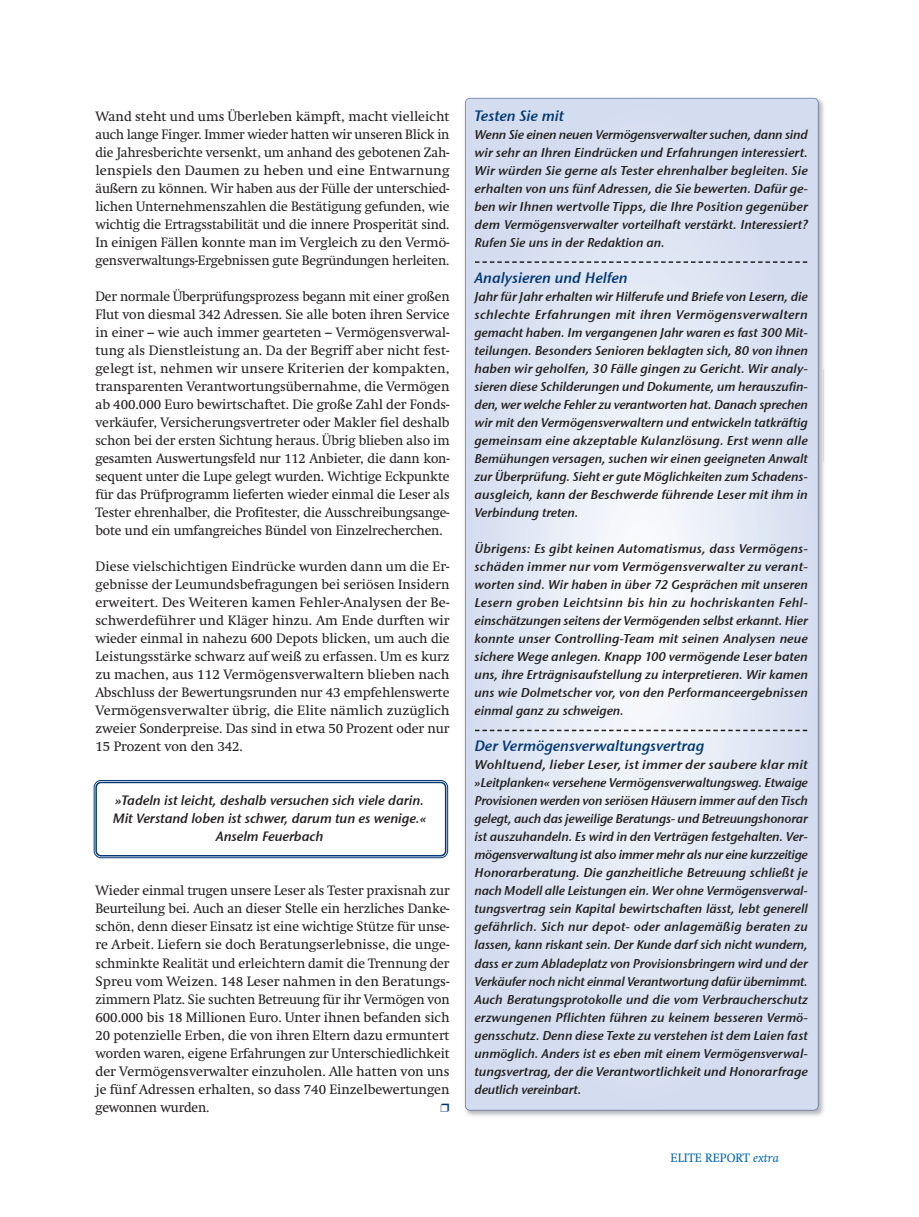
<style>
.page{position:relative;width:919px;height:1217px;background:#fff}
.page>*{position:absolute;margin:0;border:0;box-sizing:border-box;transform-origin:0 0}
.t1{font:15px "Stone Sans Sem ITCTT Semi Ita";color:#013775}
.t2{font:13.5px/18px "Swift";letter-spacing:-.01em;color:#231f20;text-align:justify}
.t3{font:13.5px/18px "Stone Sans Sem ITCTT Semi Ita";letter-spacing:-.005em;color:#231f20;text-align:center}
.t4{font:12.75px/18px "Stone Sans Sem ITCTT Semi Ita";letter-spacing:-.005em;color:#231f20;text-align:justify}
.t5{font:12.75px/18px "Stone Sans Sem ITCTT Semi Ita";letter-spacing:-.005em;color:#231f20;text-align:justify;scale:1.06 1}
.t6{font:12px "Swift";color:#0166b3}
.s1{font-style:italic}
</style>
<div class="page">
<img style="left:464px;top:97px;width:360px;height:1019px">
<svg style="left:465px;top:99px;width:352px;height:1010px;background:#dee5f3"></svg>
<div style="left:465px;top:98px;width:353px;height:1012px;border:2px solid #6377a6;border-radius:5px"></div>
<svg style="left:94px;top:780px;width:354px;height:78px"></svg>
<svg style="left:475px;top:729px;width:332px;height:2px"></svg>
<svg style="left:475px;top:261px;width:332px;height:2px"></svg>
<p class="t2" style="left:95px;top:107px;width:355px">Wand steht und ums Überleben kämpft, macht vielleicht auch lange Finger. Immer wieder hatten wir unseren Blick in die Jahresberichte versenkt, um an hand des gebotenen Zah&shy;lenspiels den Dau men zu heben und eine Ent warnung äußern zu können. Wir haben aus der Fülle der unterschied&shy;lichen Unter neh menszahlen die Be stä ti gung gefunden, wie wichtig die Ertragsstabilität und die innere Prosperität sind.<br>In einigen Fällen konnte man im Vergleich zu den Ver mö - gens v er wal tungs-Ergebnissen gute Begründungen herleiten.</p>
<p class="t2" style="left:95px;top:287px;width:355px">Der normale Überprüfungsprozess begann mit einer groß en Flut von diesmal 342 Adressen. Sie alle boten ihren Service in einer – wie auch immer gearteten – Vermögensverwal&shy;tung als Dienst leis tung an. Da der Begriff aber nicht fest - gelegt ist, nehmen wir unsere Kri terien der kompakten, trans parenten Ve rant wor tungs über nahme, die Vermö gen ab 400.000 Euro be wirt schaf tet. Die große Zahl der Fonds - verkäufer, Ver sicherungs ver treter oder Mak ler fiel deshalb schon bei der ers ten Sich tung heraus. Übrig blieben also im gesamten Aus wer tungs feld nur 112 Anbieter, die dann kon&shy;sequent unter die Lupe gelegt wurden. Wichtige Eckpunkte für das Prüf pro gramm lieferten wieder einmal die Leser als Tester ehrenhalber, die Pro fitester, die Ausschrei bungs ange - bote und ein umfangreiches Bündel von Ein zelre cherchen.</p>
<p class="t2" style="left:95px;top:557px;width:355px">Diese vielschichtigen Eindrücke wurden dann um die Er - geb nisse der Leumundsbefragungen bei se riö sen Insidern erweitert. Des Weiteren kamen Fehler-Analysen der Be - schwer de führer und Kläger hinzu. Am Ende durften wir wieder einmal in nahezu 600 Depots blicken, um auch die Leis tungs stärke schwarz auf weiß zu erfassen. Um es kurz zu machen, aus 112 Ver mögensverwaltern blieben nach Ab schluss der Bewer tungsrunden nur 43 empfehlenswerte Ver mögens ver walter übrig, die Elite nämlich zuzüglich zweier Son der preise. Das sind in etwa 50 Pro zent oder nur 15 Prozent von den 342.</p>
<p class="t3" style="left:113px;top:791px;width:315px">»Tadeln ist leicht, deshalb versuchen sich viele darin.<br>Mit Verstand loben ist schwer, darum tun es wenige.«<br>Anselm Feuerbach</p>
<p class="t2" style="left:95px;top:881px;width:355px">Wieder einmal trugen unsere Leser als Tester praxisnah zur Beurteilung bei. Auch an dieser Stelle ein herzliches Danke&shy;schön, denn dieser Einsatz ist eine wichtige Stütze für un se - re Arbeit. Liefern sie doch Beratungserlebnisse, die unge&shy;schminkte Realität und erleichtern damit die Trennung der Spreu vom Wei zen. 148 Leser nahmen in den Beratungs - zimmern Platz. Sie suchten Betreuung für ihr Vermögen von 600.000 bis 18 Millionen Euro. Unter ihnen befanden sich 20 potenzielle Erben, die von ihren Eltern dazu ermuntert worden waren, eigene Erfah run gen zur Un ter schied lichkeit der Vermögensverwalter einzuholen. Alle hatten von uns je fünf Adressen erhalten, so dass 740 Einzelbewertungen gewonnen wurden.</p>
<p class="t1" style="left:474px;top:106px;width:91px">Testen Sie mit</p>
<p class="t4" style="left:474px;top:125px;width:335px">Wenn Sie einen neuen Vermögensverwalter suchen, dann sind wir sehr an Ihren Eindrücken und Erfahrungen interessiert.<br>Wir würden Sie gerne als Tester ehrenhalber begleiten. Sie erhalten von uns fünf Adressen, die Sie bewerten. Dafür ge&shy;ben wir Ihnen wertvolle Tipps, die Ihre Position gegenüber dem Vermögensverwalter vorteilhaft verstärkt. Interessiert?<br>Rufen Sie uns in der Redaktion an.</p>
<p class="t1" style="left:474px;top:268px;width:155px">Analysieren und Helfen</p>
<p class="t4" style="left:474px;top:287px;width:335px">Jahr für Jahr erhalten wir Hilferufe und Briefe von Lesern, die schlechte Erfahrungen mit ihren Vermögensverwaltern gemacht haben. Im vergangenen Jahr waren es fast 300 Mit&shy;teilungen. Besonders Senioren beklagten sich, 80 von ihnen haben wir geholfen, 30 Fälle gingen zu Gericht. Wir analy&shy;sieren diese Schilderungen und Dokumente, um herauszufin&shy;den, wer welche Fehler zu verantworten hat. Danach sprechen wir mit den Vermögensverwaltern und entwickeln tatkräftig gemeinsam eine akzeptable Kulanzlösung. Erst wenn alle Bemühungen versagen, suchen wir einen geeigneten Anwalt zur Überprüfung. Sieht er gute Möglichkeiten zum Schadens&shy;ausgleich, kann der Beschwerde führende Leser mit ihm in Verbindung treten.</p>
<p class="t4" style="left:474px;top:539px;width:335px">Übrigens: Es gibt keinen Auto ma tis mus, dass Ver mö gens - schäden im mer nur vom Vermögens ver wal ter zu ver ant - worten sind. Wir haben in über 72 Gesprächen mit unseren Le sern groben Leichtsinn bis hin zu hochriskanten Fehl - einschätzungen seitens der Vermögenden selbst er kannt. Hier konnte unser Con trol ling-Team mit seinen Analysen neue sichere Wege anlegen. Knapp 100 vermögende Leser baten uns, ihre Erträgnis aufstellung zu interpretieren. Wir kamen uns wie Dol met scher vor, von den Perfor m ance ergebnissen einmal ganz zu schweigen.</p>
<p class="t1" style="left:474px;top:736px;width:231px">Der Vermögensverwaltungsvertrag</p>
<p class="t5" style="left:474px;top:755px;width:316px">Wohltuend, lieber Leser, ist immer der saubere klar mit »Leitplanken« versehene Vermögensverwaltungsweg. Etwaige Pro vi sio nen werden von seriösen Häusern immer auf den Tisch gelegt, auch das jeweilige Beratungs- und Be treu ungs ho no rar ist auszuhandeln. Es wird in den Ver trä gen festgehalten. Ver&shy;mögensverwaltung ist also immer mehr als nur eine kurz zeitige Honorarberatung. Die ganz heitliche Betreuung schließt je nach Modell alle Leistungen ein. Wer ohne Vermögensverwal&shy;tungsvertrag sein Kapital bewirtschaften lässt, lebt generell gefährlich. Sich nur depot- oder anlagemäßig beraten zu lassen, kann riskant sein. Der Kunde darf sich nicht wundern, dass er zum Abladeplatz von Provisionsbringern wird und der Verkäufer noch nicht einmal Verantwortung dafür übernimmt.<br>Auch Beratungsprotokolle und die vom Verbraucherschutz erzwungenen Pflichten führen zu keinem besseren Vermö&shy;gensschutz. Denn diese Texte zu verstehen ist dem Laien fast unmöglich. Anders ist es eben mit einem Ver mögens ver wal - tungs vertrag, der die Verantwortlichkeit und Honorarfrage deutlich vereinbart.</p>
<p class="t6" style="left:670px;top:1150px;width:110px">ELITE REPORT <span class="s1">extra</span></p>
</div>
